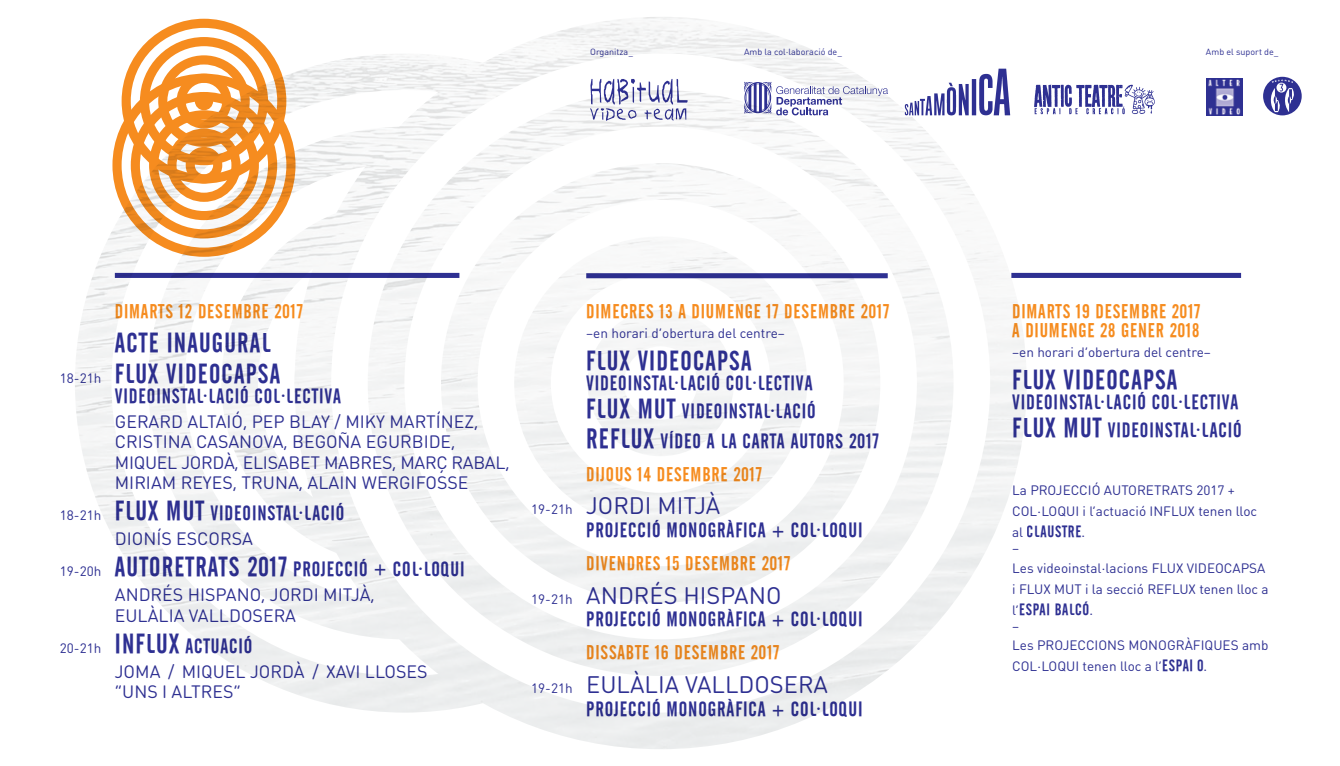
<style>
.page{position:relative;width:1340px;height:766px;background:#fff}
.page>*{position:absolute;margin:0;border:0;box-sizing:border-box;transform-origin:0 0}
.t1{font:27px "Cafeta";letter-spacing:.045em;color:#2e3092}
.t2{font:23.62px "DIN Round Pro";color:#2e3092}
.t3{font:20.25px "Cafeta";letter-spacing:.045em;color:#2e3092}
.t4{font:19.35px "Cafeta";letter-spacing:.045em;color:#f68c1f}
.t5{font:17.78px/20.2px "DIN Round Pro";color:#2e3092}
.t6{font:15.97px "Cafeta";letter-spacing:.045em;color:#2e3092}
.t7{font:13.5px/21.2px "DIN Round Pro";color:#2e3092}
.t8{font:9px "DIN Round Pro";color:#2e3092}
.s1{font-family:"DIN Round Pro";font-size:13.5px}
.s2{font-size:27px}
.s3{font-size:17.78px}
.s4{font-size:27.22px}
.s5{font-size:13.5px}
.s6{font-family:"Cafeta";font-size:15.97px}
</style>
<div class="page">
<div style="left:1011px;top:273px;width:230px;height:5px;background:#2e3092"></div>
<svg style="left:137px;top:19px;width:134px;height:34px"></svg>
<img style="left:1206px;top:79px;width:36px;height:36px">
<svg style="left:1263px;top:77px;width:38px;height:38px"></svg>
<svg style="left:1034px;top:85px;width:120px;height:29px"></svg>
<img style="left:990px;top:68px;width:21px;height:48px">
<img style="left:75px;top:53px;width:256px;height:651px">
<svg style="left:331px;top:53px;width:659px;height:659px"></svg>
<p class="t8" style="left:590px;top:45px;width:44px">Organitza_</p>
<p class="t8" style="left:744px;top:45px;width:99px">Amb la col·laboració de_</p>
<p class="t8" style="left:1205px;top:45px;width:74px">Amb el suport de_</p>
<p class="t4" style="left:115px;top:300px;width:189px">DIMARTS 12 DESEMBRE 2017</p>
<p class="t1" style="left:115px;top:327px;width:157px">ACTE INAUGURAL</p>
<p class="t1" style="left:60px;top:358px;width:222px"><span class="s1">18-21h</span> FLUX VIDEOCAPSA</p>
<p class="t3" style="left:115px;top:384px;width:228px">VIDEOINSTAL·LACIÓ COL·LECTIVA</p>
<p class="t5" style="left:115px;top:411px;width:396px">GERARD ALTAIÓ, PEP BLAY / MIKY MARTÍNEZ, CRISTINA CASANOVA, BEGOÑA EGURBIDE, MIQUEL JORDÀ, ELISABET MABRES, MARÇ RABAL, MIRIAM REYES, TRUNA, ALAIN WERGIFOSSE</p>
<p class="t3" style="left:60px;top:501px;width:286px"><span class="s1">18-21h</span> <span class="s2">FLUX MUT</span> VIDEOINSTAL·LACIÓ</p>
<p class="t5" style="left:115px;top:528px;width:140px">DIONÍS ESCORSA</p>
<p class="t3" style="left:60px;top:558px;width:406px"><span class="s1">19-20h</span> <span class="s2">AUTORETRATS 2017</span> PROJECCIÓ <span class="s3">+</span> COL·LOQUI</p>
<p class="t5" style="left:115px;top:584px;width:261px">ANDRÉS HISPANO, JORDI MITJÀ,</p>
<p class="t5" style="left:115px;top:604px;width:183px">EULÀLIA VALLDOSERA</p>
<p class="t3" style="left:60px;top:634px;width:194px"><span class="s1">20-21h</span> <span class="s2">INFLUX</span> ACTUACIÓ</p>
<p class="t5" style="left:115px;top:660px;width:314px">JOMA / MIQUEL JORDÀ / XAVI LLOSES</p>
<p class="t5" style="left:115px;top:681px;width:127px">“UNS I ALTRES”</p>
<p class="t4" style="left:586px;top:300px;width:304px">DIMECRES 13 A DIUMENGE 17 DESEMBRE 2017</p>
<p class="t7" style="left:586px;top:322px;width:200px">–en horari d’obertura del centre–</p>
<p class="t1" style="left:586px;top:345px;width:167px">FLUX VIDEOCAPSA</p>
<p class="t3" style="left:586px;top:371px;width:228px">VIDEOINSTAL·LACIÓ COL·LECTIVA</p>
<p class="t3" style="left:586px;top:400px;width:231px"><span class="s2">FLUX MUT</span> VIDEOINSTAL·LACIÓ</p>
<p class="t3" style="left:586px;top:429px;width:294px"><span class="s4">REFLUX</span> VÍDEO A LA CARTA AUTORS 2017</p>
<p class="t4" style="left:586px;top:463px;width:177px">DIJOUS 14 DESEMBRE 2017</p>
<p class="t2" style="left:531px;top:490px;width:191px"><span class="s5">19-21h</span> JORDI MITJÀ</p>
<p class="t3" style="left:586px;top:518px;width:278px">PROJECCIÓ MONOGRÀFICA <span class="s3">+</span> COL·LOQUI</p>
<p class="t4" style="left:586px;top:552px;width:205px">DIVENDRES 15 DESEMBRE 2017</p>
<p class="t2" style="left:531px;top:579px;width:252px"><span class="s5">19-21h</span> ANDRÉS HISPANO</p>
<p class="t3" style="left:586px;top:608px;width:278px">PROJECCIÓ MONOGRÀFICA <span class="s3">+</span> COL·LOQUI</p>
<p class="t4" style="left:586px;top:641px;width:195px">DISSABTE 16 DESEMBRE 2017</p>
<p class="t2" style="left:531px;top:668px;width:298px"><span class="s5">19-21h</span> EULÀLIA VALLDOSERA</p>
<p class="t3" style="left:586px;top:697px;width:278px">PROJECCIÓ MONOGRÀFICA <span class="s3">+</span> COL·LOQUI</p>
<p class="t4" style="left:1012px;top:300px;width:190px">DIMARTS 19 DESEMBRE 2017</p>
<p class="t4" style="left:1012px;top:319px;width:189px">A DIUMENGE 28 GENER 2018</p>
<p class="t7" style="left:1012px;top:341px;width:200px">–en horari d’obertura del centre–</p>
<p class="t1" style="left:1012px;top:364px;width:167px">FLUX VIDEOCAPSA</p>
<p class="t3" style="left:1012px;top:390px;width:228px">VIDEOINSTAL·LACIÓ COL·LECTIVA</p>
<p class="t3" style="left:1012px;top:419px;width:231px"><span class="s2">FLUX MUT</span> VIDEOINSTAL·LACIÓ</p>
<p class="t7" style="left:1012px;top:478px;width:224px">La PROJECCIÓ AUTORETRATS 2017 +</p>
<p class="t7" style="left:1012px;top:500px;width:246px">COL·LOQUI i l’actuació INFLUX tenen lloc</p>
<p class="t6" style="left:1012px;top:522px;width:74px"><span class="s1">al</span> CLAUSTRE<span class="s1">.</span></p>
<p class="t7" style="left:1012px;top:537px;width:9px">–</p>
<p class="t7" style="left:1012px;top:556px;width:255px">Les videoinstal·lacions FLUX VIDEOCAPSA</p>
<p class="t7" style="left:1012px;top:577px;width:258px">i FLUX MUT i la secció REFLUX tenen lloc a</p>
<p class="t6" style="left:1012px;top:600px;width:82px"><span class="s1">l’</span>ESPAI BALCÓ<span class="s1">.</span></p>
<p class="t7" style="left:1012px;top:614px;width:9px">–</p>
<p class="t7" style="left:1012px;top:634px;width:258px">Les PROJECCIONS MONOGRÀFIQUES amb<br>COL·LOQUI tenen lloc a l’<span class="s6">ESPAI 0</span>.</p>
</div>
